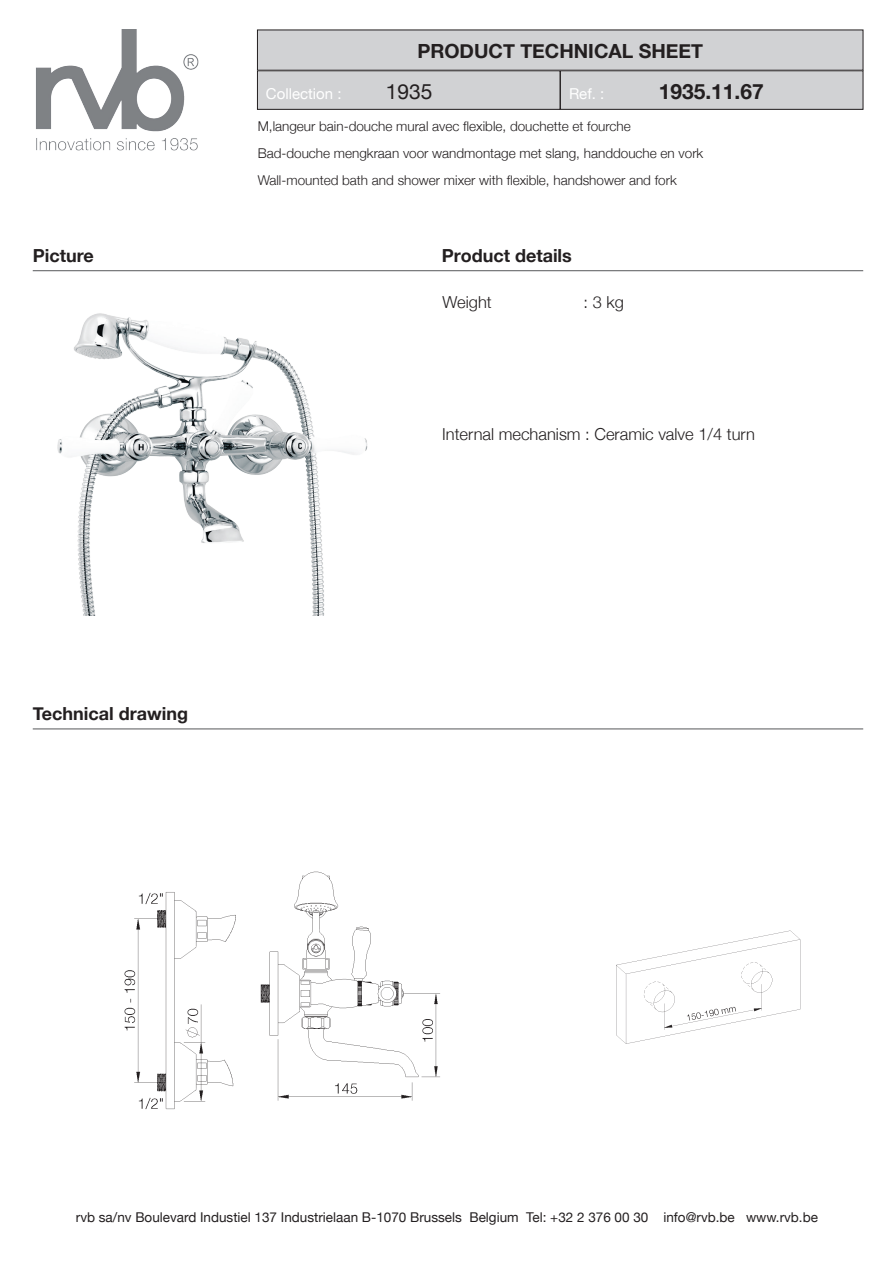
<style>
.page{position:relative;width:893px;height:1263px;background:#fff}
.page>*{position:absolute;margin:0;border:0;box-sizing:border-box;transform-origin:0 0}
.t1{font:700 21px "Helvetica Neue";color:#231f20}
.t2{font:21px "Helvetica Neue";color:#231f20}
.t3{font:700 19.5px "Helvetica Neue";color:#231f20}
.t4{font:700 18px "Helvetica Neue";color:#231f20}
.t5{font:300 16.5px "Helvetica Neue";color:#231f20}
.t6{font:15px "Helvetica Neue";color:#fff}
.t7{font:300 13.5px/27px "Helvetica Neue";color:#231f20}
.t8{font:13.5px "Helvetica Neue";color:#231f20}
</style>
<div class="page">
<img style="left:36px;top:30px;width:163px;height:121px">
<div style="left:257px;top:71px;width:303px;height:38px;background:#d1d2d4"></div>
<div style="left:257px;top:71px;width:303px;height:39px;border:1px solid #231f20"></div>
<div style="left:560px;top:71px;width:303px;height:38px;background:#d1d2d4"></div>
<div style="left:560px;top:71px;width:303px;height:39px;border:1px solid #231f20"></div>
<div style="left:257px;top:30px;width:606px;height:40px;background:#d1d2d4"></div>
<hr style="left:33px;top:728px;width:830px;height:1px;background:#57585a">
<hr style="left:33px;top:270px;width:830px;height:1px;background:#57585a">
<img style="left:57px;top:313px;width:311px;height:303px">
<img style="left:616px;top:930px;width:185px;height:114px">
<img style="left:124px;top:871px;width:316px;height:239px">
<h2 class="t3" style="left:417px;top:39px;width:287px">PRODUCT TECHNICAL SHEET</h2>
<h1 class="t2" style="left:386px;top:79px;width:48px">1935</h1>
<h1 class="t1" style="left:659px;top:79px;width:107px">1935.11.67</h1>
<p class="t6" style="left:266px;top:85px;width:77px">Collection :</p>
<p class="t6" style="left:569px;top:85px;width:37px">Ref. :</p>
<p class="t7" style="left:258px;top:113px;width:447px">M‚langeur bain-douche mural avec flexible, douchette et fourche<br>Bad-douche mengkraan voor wandmontage met slang, handdouche en vork<br>Wall-mounted bath and shower mixer with flexible, handshower and fork</p>
<h3 class="t4" style="left:33px;top:244px;width:63px">Picture</h3>
<h3 class="t4" style="left:442px;top:244px;width:131px">Product details</h3>
<p class="t5" style="left:443px;top:292px;width:51px">Weight</p>
<p class="t5" style="left:584px;top:292px;width:42px">: 3 kg</p>
<h3 class="t4" style="left:33px;top:703px;width:157px">Technical drawing</h3>
<p class="t5" style="left:442px;top:424px;width:314px">Internal mechanism : Ceramic valve 1/4 turn</p>
<p class="t8" style="left:76px;top:1209px;width:744px">rvb sa/nv Boulevard Industiel 137 Industrielaan B-1070 Brussels Belgium Tel: +32 2 376 00 30 info@rvb.be www.rvb.be</p>
</div>
